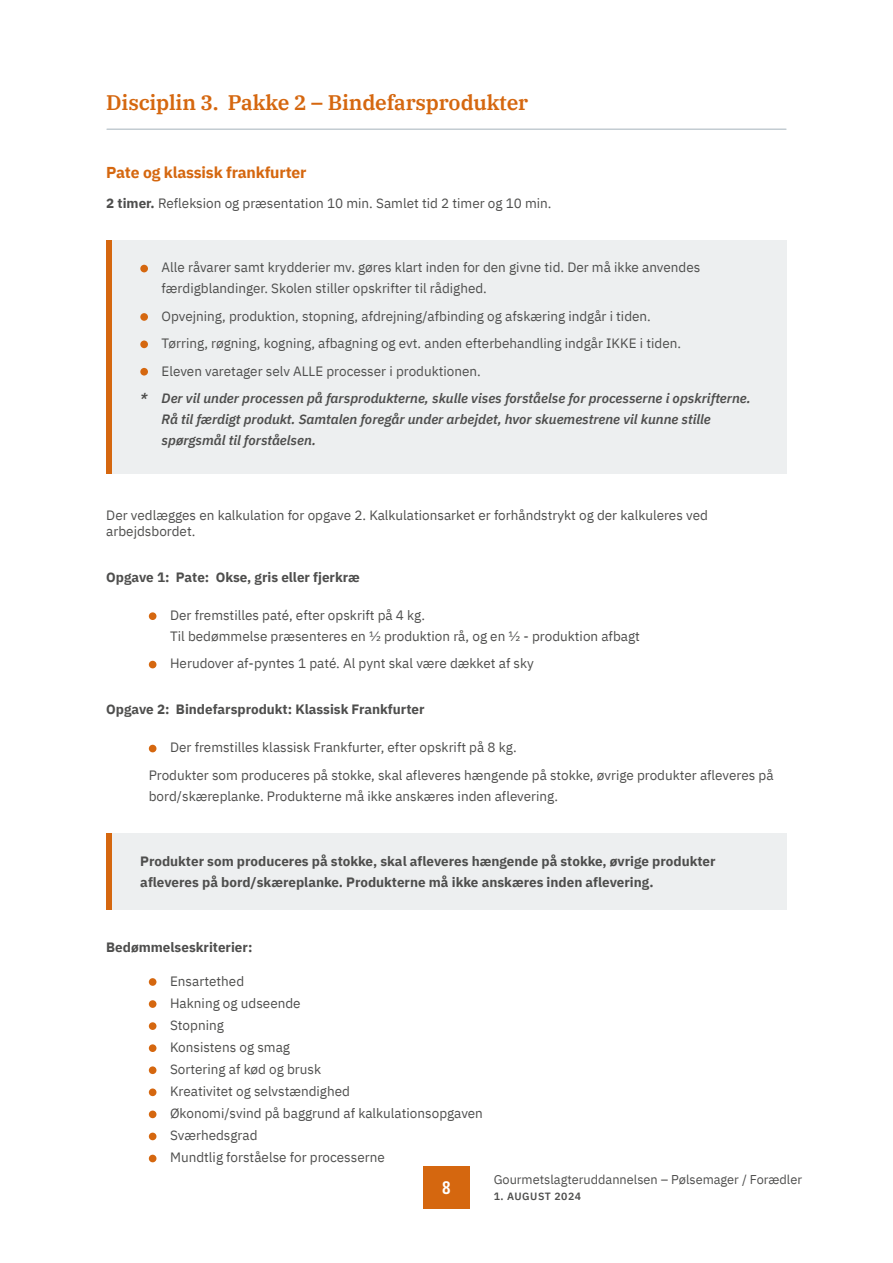
<style>
.page{position:relative;width:893px;height:1263px;background:#fff}
.page>*{position:absolute;margin:0;border:0;box-sizing:border-box;transform-origin:0 0}
.t1{font:600 21px "IBM Plex Serif";letter-spacing:-.01em;color:#d5670f}
.t2{font:700 18px "Amsi Pro Cond";color:#fff}
.t3{font:700 15.75px "IBM Plex Sans";letter-spacing:-.01em;color:#d5670f}
.t4{font:13.5px/22px "IBM Plex Sans";color:#4e4e4d}
.t5{font:700 13.5px/21px "IBM Plex Sans";color:#4e4e4d}
.t6{font:italic 600 13.5px/21px "IBM Plex Sans";color:#4e4e4d}
.t7{font:12.75px "IBM Plex Sans";color:#4e4e4d}
.t8{font:600 10.5px "IBM Plex Sans";letter-spacing:.05em;color:#4e4e4d}
.s1{font-weight:700}
</style>
<div class="page">
<div style="left:423px;top:1166px;width:47px;height:43px;background:#d5670f"></div>
<hr style="left:107px;top:128px;width:679px;height:2px;background:#c3ccd2">
<div style="left:106px;top:240px;width:681px;height:234px;background:#edeff0"></div>
<div style="left:106px;top:240px;width:6px;height:234px;background:#d5670f"></div>
<div style="left:140px;top:265px;width:8px;height:7px;background:#d5670f;border-radius:50%"></div>
<div style="left:140px;top:313px;width:8px;height:8px;background:#d5670f;border-radius:50%"></div>
<div style="left:140px;top:340px;width:8px;height:8px;background:#d5670f;border-radius:50%"></div>
<div style="left:140px;top:368px;width:8px;height:8px;background:#d5670f;border-radius:50%"></div>
<div style="left:149px;top:612px;width:7px;height:8px;background:#d5670f;border-radius:50%"></div>
<div style="left:149px;top:661px;width:7px;height:7px;background:#d5670f;border-radius:50%"></div>
<div style="left:149px;top:745px;width:7px;height:7px;background:#d5670f;border-radius:50%"></div>
<div style="left:106px;top:833px;width:681px;height:77px;background:#edeff0"></div>
<div style="left:106px;top:833px;width:6px;height:77px;background:#d5670f"></div>
<div style="left:149px;top:978px;width:7px;height:8px;background:#d5670f;border-radius:50%"></div>
<div style="left:149px;top:1000px;width:7px;height:8px;background:#d5670f;border-radius:50%"></div>
<div style="left:149px;top:1022px;width:7px;height:8px;background:#d5670f;border-radius:50%"></div>
<div style="left:149px;top:1044px;width:7px;height:8px;background:#d5670f;border-radius:50%"></div>
<div style="left:149px;top:1066px;width:7px;height:8px;background:#d5670f;border-radius:50%"></div>
<div style="left:149px;top:1088px;width:7px;height:8px;background:#d5670f;border-radius:50%"></div>
<div style="left:149px;top:1110px;width:7px;height:8px;background:#d5670f;border-radius:50%"></div>
<div style="left:149px;top:1132px;width:7px;height:8px;background:#d5670f;border-radius:50%"></div>
<div style="left:149px;top:1155px;width:7px;height:7px;background:#d5670f;border-radius:50%"></div>
<h1 class="t1" style="left:106px;top:86px;width:423px">Disciplin 3. Pakke 2 – Bindefarsprodukter</h1>
<p class="t3" style="left:106px;top:160px;width:202px">Pate og klassisk frankfurter</p>
<p class="t4" style="left:106px;top:191px;width:447px"><span class="s1">2 timer.</span> Refleksion og præsentation 10 min. Samlet tid 2 timer og 10 min.</p>
<p class="t4" style="left:162px;top:256px;width:540px;line-height:21px">Alle råvarer samt krydderier mv. gøres klart inden for den givne tid. Der må ikke anvendes færdigblandinger. Skolen stiller opskrifter til rådighed.</p>
<p class="t4" style="left:162px;top:301px;width:521px;line-height:27.5px">Opvejning, produktion, stopning, afdrejning/afbinding og afskæring indgår i tiden.<br>Tørring, røgning, kogning, afbagning og evt. anden efterbehandling indgår IKKE i tiden.<br>Eleven varetager selv ALLE processer i produktionen.</p>
<p class="t6" style="left:162px;top:386px;width:591px;text-indent:-21px">* Der vil under processen på farsprodukterne, skulle vises forståelse for processerne i opskrifterne.<br>Rå til færdigt produkt. Samtalen foregår under arbejdet, hvor skuemestrene vil kunne stille spørgsmål til forståelsen.</p>
<p class="t4" style="left:106px;top:506px;width:603px;line-height:16.2px">Der vedlægges en kalkulation for opgave 2. Kalkulationsarket er forhåndstrykt og der kalkuleres ved arbejdsbordet.</p>
<p class="t5" style="left:106px;top:566px;width:255px">Opgave 1: Pate: Okse, gris eller fjerkræ</p>
<p class="t4" style="left:170px;top:604px;width:471px;line-height:21px">Der fremstilles paté, efter opskrift på 4 kg.<br>Til bedømmelse præsenteres en ½ produktion rå, og en ½ - produktion afbagt</p>
<p class="t4" style="left:170px;top:651px;width:365px">Herudover af-pyntes 1 paté. Al pynt skal være dækket af sky</p>
<p class="t5" style="left:106px;top:698px;width:320px">Opgave 2: Bindefarsprodukt: Klassisk Frankfurter</p>
<p class="t4" style="left:149px;top:733px;width:626px;line-height:27.5px;text-indent:21px">Der fremstilles klassisk Frankfurter, efter opskrift på 8 kg.<br>Produkter som produceres på stokke, skal afleveres hængende på stokke, øvrige produkter afleveres på</p>
<p class="t4" style="left:149px;top:784px;width:411px">bord/skæreplanke. Produkterne må ikke anskæres inden aflevering.</p>
<p class="t5" style="left:140px;top:849px;width:577px">Produkter som produceres på stokke, skal afleveres hængende på stokke, øvrige produkter afleveres på bord/skæreplanke. Produkterne må ikke anskæres inden aflevering.</p>
<p class="t5" style="left:106px;top:936px;width:148px">Bedømmelseskriterier:</p>
<p class="t4" style="left:170px;top:969px;width:314px">Ensartethed<br>Hakning og udseende<br>Stopning<br>Konsistens og smag<br>Sortering af kød og brusk<br>Kreativitet og selvstændighed<br>Økonomi/svind på baggrund af kalkulationsopgaven<br>Sværhedsgrad<br>Mundtlig forståelse for processerne</p>
<h2 class="t2" style="left:442px;top:1175px;width:10px">8</h2>
<p class="t7" style="left:494px;top:1170px;width:310px">Gourmetslagteruddannelsen – Pølsemager / Forædler</p>
<p class="t8" style="left:494px;top:1188px;width:89px">1. AUGUST 2024</p>
</div>
